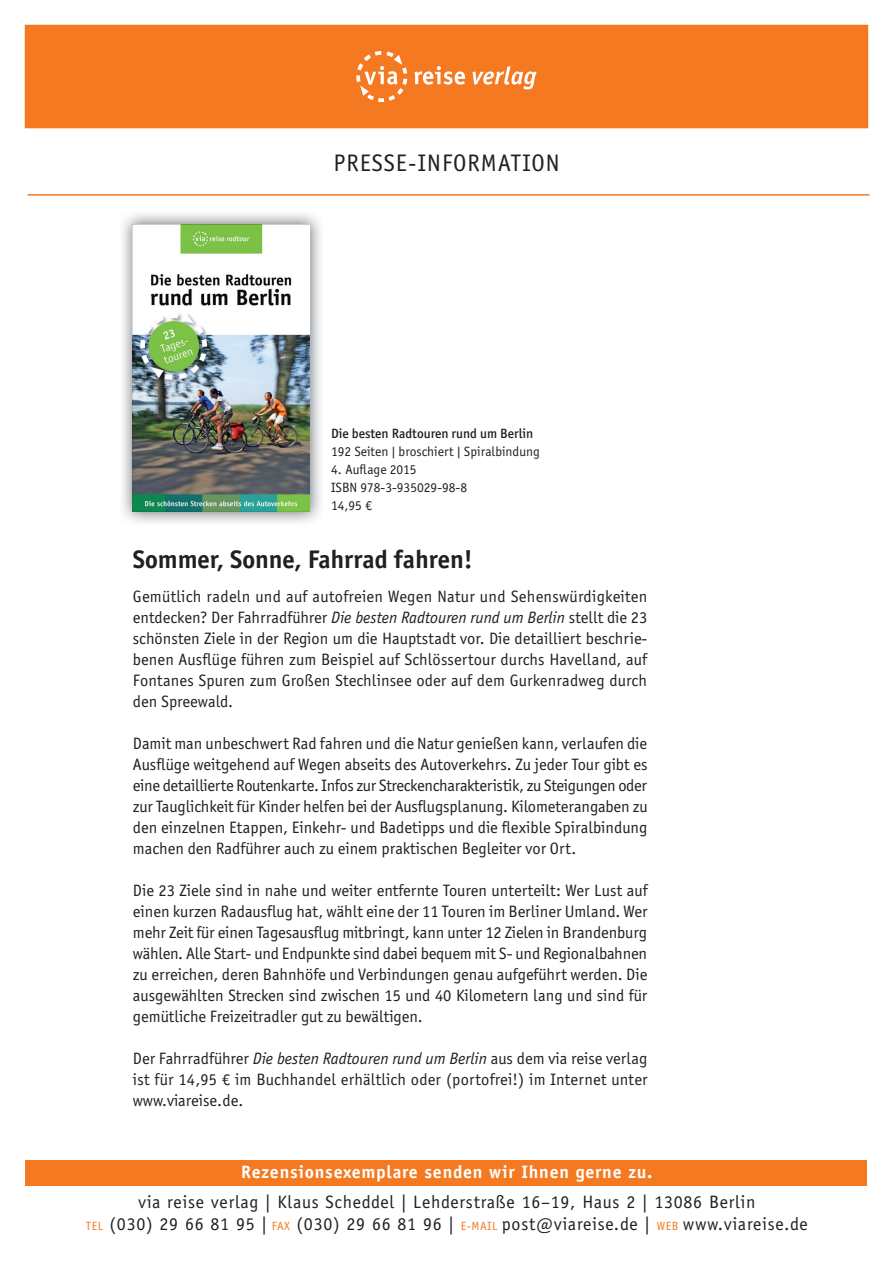
<style>
.page{position:relative;width:893px;height:1263px;background:#fff}
.page>*{position:absolute;margin:0;border:0;box-sizing:border-box;transform-origin:0 0}
.t1{font:700 25.5px "Officina Sans ITC Pro";color:#231f20}
.t2{font:24px "Officina Sans";letter-spacing:.04em;color:#231f20}
.t3{font:18px/21.6px "Officina Sans";letter-spacing:.04em;color:#231f20;text-align:center}
.t4{font:700 18px "Officina Sans";letter-spacing:.04em;color:#fff}
.t5{font:16.5px/21px "Officina Sans ITC Pro";color:#231f20;text-align:justify}
.t6{font:13.5px/18px "Officina Sans ITC Pro";color:#231f20}
.t7{font:500 13.5px "Officina Sans ITC Pro";color:#231f20}
.s1{font-style:italic}
.s2{font-size:12px;color:#f47921}
</style>
<div class="page">
<div style="left:25px;top:25px;width:843px;height:103px;background:#f47921"></div>
<div style="left:26px;top:1160px;width:841px;height:25px;background:#f47921"></div>
<svg style="left:356px;top:51px;width:51px;height:51px"></svg>
<svg style="left:414px;top:66px;width:51px;height:19px"></svg>
<svg style="left:473px;top:66px;width:64px;height:23px"></svg>
<hr style="left:28px;top:194px;width:842px;height:2px;background:#f47921">
<img style="left:122px;top:213px;width:199px;height:309px">
<img style="left:133px;top:224px;width:177px;height:288px">
<h2 class="t2" style="left:333px;top:149px;width:228px">PRESSE-INFORMATION</h2>
<p class="t7" style="left:331px;top:425px;width:204px">Die besten Radtouren rund um Berlin</p>
<p class="t6" style="left:331px;top:442px;width:210px">192 Seiten | broschiert | Spiralbindung</p>
<p class="t6" style="left:331px;top:460px;width:138px">4. Auflage 2015<br>ISBN 978-3-935029-98-8<br>14,95 €</p>
<h1 class="t1" style="left:133px;top:543px;width:341px">Sommer, Sonne, Fahrrad fahren!</h1>
<p class="t5" style="left:133px;top:585px;width:516px">Gemütlich radeln und auf autofreien Wegen Natur und Sehenswürdigkeiten entdecken? Der Fahrradführer <span class="s1">Die besten Radtouren rund um Berlin</span> stellt die 23 schönsten Ziele in der Region um die Hauptstadt vor. Die detailliert beschrie&shy;benen Ausflüge führen zum Beispiel auf Schlössertour durchs Havelland, auf Fontanes Spuren zum Großen Stechlinsee oder auf dem Gurkenradweg durch den Spreewald.</p>
<p class="t5" style="left:133px;top:732px;width:516px">Damit man unbeschwert Rad fahren und die Natur genießen kann, verlaufen die Ausflüge weitgehend auf Wegen abseits des Autoverkehrs. Zu jeder Tour gibt es eine detaillierte Routenkarte. Infos zur Streckencharakteristik, zu Steigungen oder zur Tauglichkeit für Kinder helfen bei der Ausflugsplanung. Kilometerangaben zu den einzelnen Etappen, Einkehr- und Badetipps und die flexible Spiralbindung machen den Radführer auch zu einem praktischen Begleiter vor Ort.</p>
<p class="t5" style="left:133px;top:879px;width:516px">Die 23 Ziele sind in nahe und weiter entfernte Touren unterteilt: Wer Lust auf einen kurzen Radausflug hat, wählt eine der 11 Touren im Berliner Umland. Wer mehr Zeit für einen Tagesausflug mitbringt, kann unter 12 Zielen in Brandenburg wählen. Alle Start- und Endpunkte sind dabei bequem mit S- und Regionalbahnen zu erreichen, deren Bahnhöfe und Verbindungen genau aufgeführt werden. Die ausgewählten Strecken sind zwischen 15 und 40 Kilometern lang und sind für gemütliche Freizeitradler gut zu bewältigen.</p>
<p class="t5" style="left:133px;top:1047px;width:516px">Der Fahrradführer <span class="s1">Die besten Radtouren rund um Berlin</span> aus dem via reise verlag ist für 14,95 € im Buchhandel erhältlich oder (portofrei!) im Internet unter www.viareise.de.</p>
<p class="t4" style="left:241px;top:1161px;width:413px">Rezensionsexemplare senden wir Ihnen gerne zu.</p>
<p class="t3" style="left:86px;top:1191px;width:723px">via reise verlag | Klaus Scheddel | Lehderstraße 16–19, Haus 2 | 13086 Berlin<br><span class="s2">TEL</span> (030) 29 66 81 95 | <span class="s2">FAX</span> (030) 29 66 81 96 | <span class="s2">E-MAIL</span> post@viareise.de | <span class="s2">WEB</span> www.viareise.de</p>
</div>
